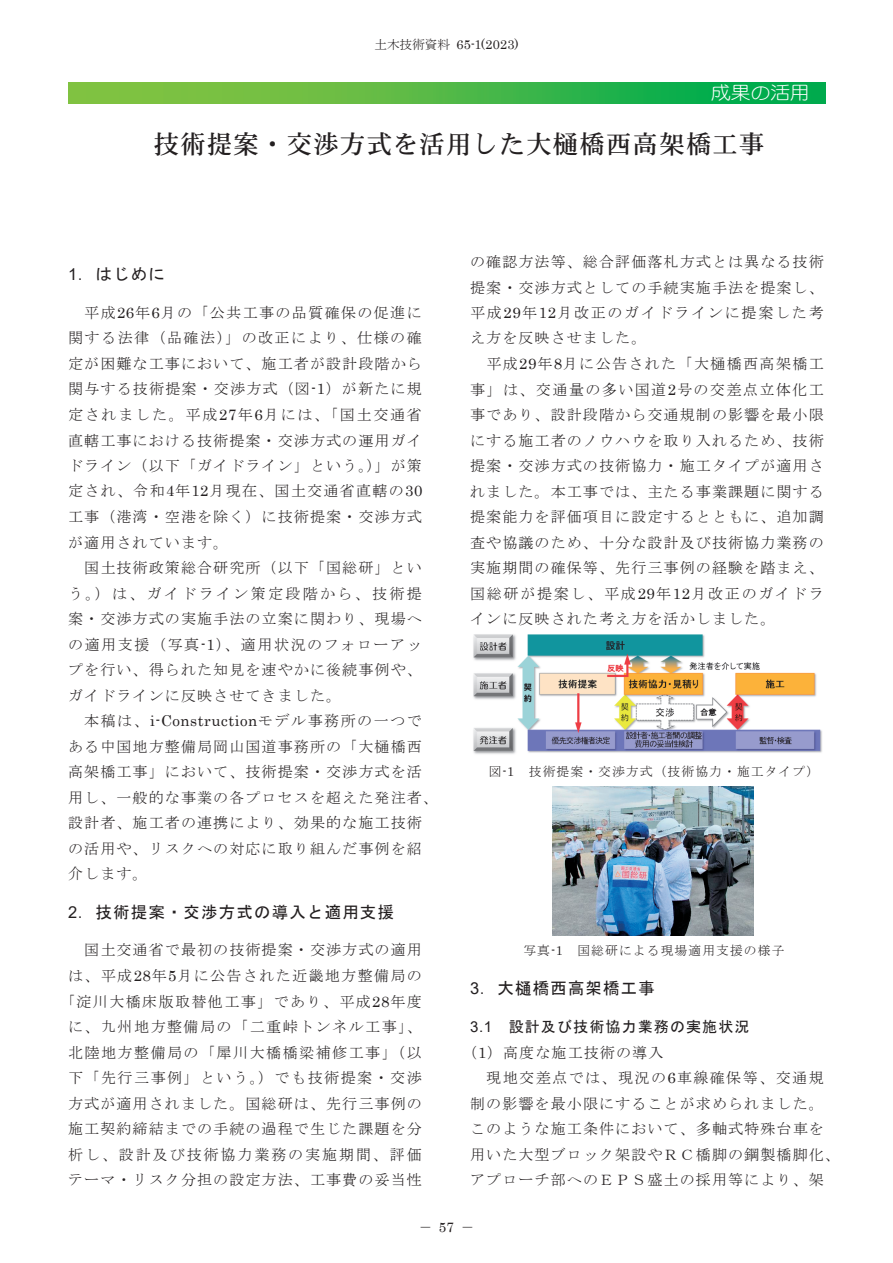
<style>
.page{position:relative;width:893px;height:1263px;background:#fff}
.page>*{position:absolute;margin:0;border:0;box-sizing:border-box;transform-origin:0 0}
.t1{font:25.5px "TTCB63236 Et CID";letter-spacing:.045em;color:#231f20}
.t2{font:18px "TTA05 B4 DA7 t CID";color:#fff;scale:1.1 1}
.t3{font:16.5px "MS Gothic";letter-spacing:.07em;color:#231f20}
.t4{font:15px/25.5px "MS Mincho";letter-spacing:.07em;color:#231f20;text-align:justify}
.t5{font:15px/25.5px "MS Mincho";letter-spacing:.09em;color:#231f20;text-align:right}
.t6{font:15px "MS Mincho";letter-spacing:.095em;color:#231f20}
.t7{font:15px "MS Gothic";letter-spacing:.07em;color:#231f20}
.t8{font:13.5px "MS Mincho";color:#231f20}
.t9{font:12.75px "MS Mincho";letter-spacing:.085em;color:#231f20}
.t10{font:12.75px "Century";letter-spacing:.015em;color:#231f20}
.s1{font-family:"MS Mincho"}
.s2{font-family:"Century"}
.s3{font-family:"Arial"}
</style>
<div class="page">
<img style="left:68px;top:82px;width:757px;height:21px">
<img style="left:473px;top:634px;width:349px;height:120px">
<img style="left:552px;top:786px;width:202px;height:150px">
<p class="t10" style="left:374px;top:34px;width:146px"><span class="s1">土木技術資料</span> 65-1(2023)</p>
<p class="t9" style="left:371px;top:39px;width:153px">土木技術資料 <span class="s2">65</span>- <span class="s2">2023</span>)</p>
<p class="t2" style="left:711px;top:83px;width:91px">成果の活用</p>
<h1 class="t1" style="left:153px;top:131px;width:612px">技術提案・交渉方式を活用した大樋橋西高架橋工事</h1>
<p class="t3" style="left:68px;top:266px;width:98px"><span class="s3">1</span>．はじめに</p>
<p class="t4" style="left:68px;top:300px;width:356px;text-indent:16px">平成<span class="s2">26</span>年<span class="s2">6</span>月の「公共工事の品質確保の促進に関する法律（品確法）」の改正により、仕様の確定が困難な工事において、施工者が設計段階から関与する技術提案・交渉方式（図<span class="s2">-1</span>）が新たに規定されました。平成<span class="s2">27</span>年<span class="s2">6</span>月には、「国土交通省直轄工事における技術提案・交渉方式の運用ガイドライン（以下「ガイドライン」という。）」が策定され、令和<span class="s2">4</span>年<span class="s2">12</span>月現在、国土交通省直轄の<span class="s2">30</span>工事（港湾・空港を除く）に技術提案・交渉方式が適用されています。</p>
<p class="t4" style="left:68px;top:555px;width:355px;text-indent:16px">国土技術政策総合研究所（以下「国総研」という。）は、ガイドライン策定段階から、技術提案・交渉方式の実施手法の立案に関わり、現場への適用支援（写真<span class="s2">-1</span>）、適用状況のフォローアップを行い、得られた知見を速やかに後続事例や、ガイドラインに反映させてきました。</p>
<p class="t4" style="left:68px;top:708px;width:371px;text-align:left;text-indent:16px">本稿は、<span class="s2">i-Construction</span>モデル事務所の一つである中国地方整備局岡山国道事務所の「大樋橋西高架橋工事」において、技術提案・交渉方式を活用し、一般的な事業の各プロセスを超えた発注者、設計者、施工者の連携により、効果的な施工技術の活用や、リスクへの対応に取り組んだ事例を紹介します。</p>
<p class="t3" style="left:68px;top:904px;width:327px"><span class="s3">2</span>．技術提案・交渉方式の導入と適用支援</p>
<p class="t5" style="left:60px;top:937px;width:363px">国土交通省で最初の技術提案・交渉方式の適用<br>は、平成<span class="s2">28</span>年<span class="s2">5</span>月に公告された近畿地方整備局の「淀川大橋床版取替他工事」であり、平成<span class="s2">28</span>年度に、九州地方整備局の「二重峠トンネル工事」、北陸地方整備局の「犀川大橋橋梁補修工事」（以下「先行三事例」という。）でも技術提案・交渉方式が適用されました。国総研は、先行三事例の施工契約締結までの手続の過程で生じた課題を分析し、設計及び技術協力業務の実施期間、評価テーマ・リスク分担の設定方法、工事費の妥当性</p>
<p class="t4" style="left:470px;top:249px;width:355px">の確認方法等、総合評価落札方式とは異なる技術提案・交渉方式としての手続実施手法を提案し、平成<span class="s2">29</span>年<span class="s2">12</span>月改正のガイドラインに提案した考え方を反映させました。</p>
<p class="t4" style="left:470px;top:351px;width:355px;text-indent:16px">平成<span class="s2">29</span>年<span class="s2">8</span>月に公告された「大樋橋西高架橋工事」は、交通量の多い国道<span class="s2">2</span>号の交差点立体化工事であり、設計段階から交通規制の影響を最小限にする施工者のノウハウを取り入れるため、技術提案・交渉方式の技術協力・施工タイプが適用されました。本工事では、主たる事業課題に関する提案能力を評価項目に設定するとともに、追加調査や協議のため、十分な設計及び技術協力業務の実施期間の確保等、先行三事例の経験を踏まえ、国総研が提案し、平成<span class="s2">29</span>年<span class="s2">12</span>月改正のガイドラインに反映された考え方を活かしました。</p>
<p class="t9" style="left:489px;top:765px;width:332px">図<span class="s2">-1</span> 技術提案・交渉方式（技術協力・施工タイプ）</p>
<p class="t9" style="left:523px;top:944px;width:263px">写真<span class="s2">-1</span> 国総研による現場適用支援の様子</p>
<p class="t3" style="left:470px;top:980px;width:186px"><span class="s3">3</span>．大樋橋西高架橋工事</p>
<p class="t7" style="left:470px;top:1019px;width:281px"><span class="s3">3.1</span> 設計及び技術協力業務の実施状況</p>
<p class="t4" style="left:462px;top:1039px;width:203px">（<span class="s2">1</span>）高度な施工技術の導入</p>
<p class="t6" style="left:486px;top:1070px;width:339px">現地交差点では、現況の<span class="s2">6</span>車線確保等、交通規</p>
<p class="t4" style="left:470px;top:1090px;width:355px">制の影響を最小限にすることが求められました。</p>
<p class="t4" style="left:470px;top:1116px;width:355px">このような施工条件において、多軸式特殊台車を</p>
<p class="t4" style="left:470px;top:1141px;width:371px">用いた大型ブロック架設やＲＣ橋脚の鋼製橋脚化、</p>
<p class="t4" style="left:470px;top:1167px;width:355px">アプローチ部へのＥＰＳ盛土の採用等により、架</p>
<p class="t8" style="left:419px;top:1220px;width:57px">－ <span class="s2">57</span> －</p>
</div>
